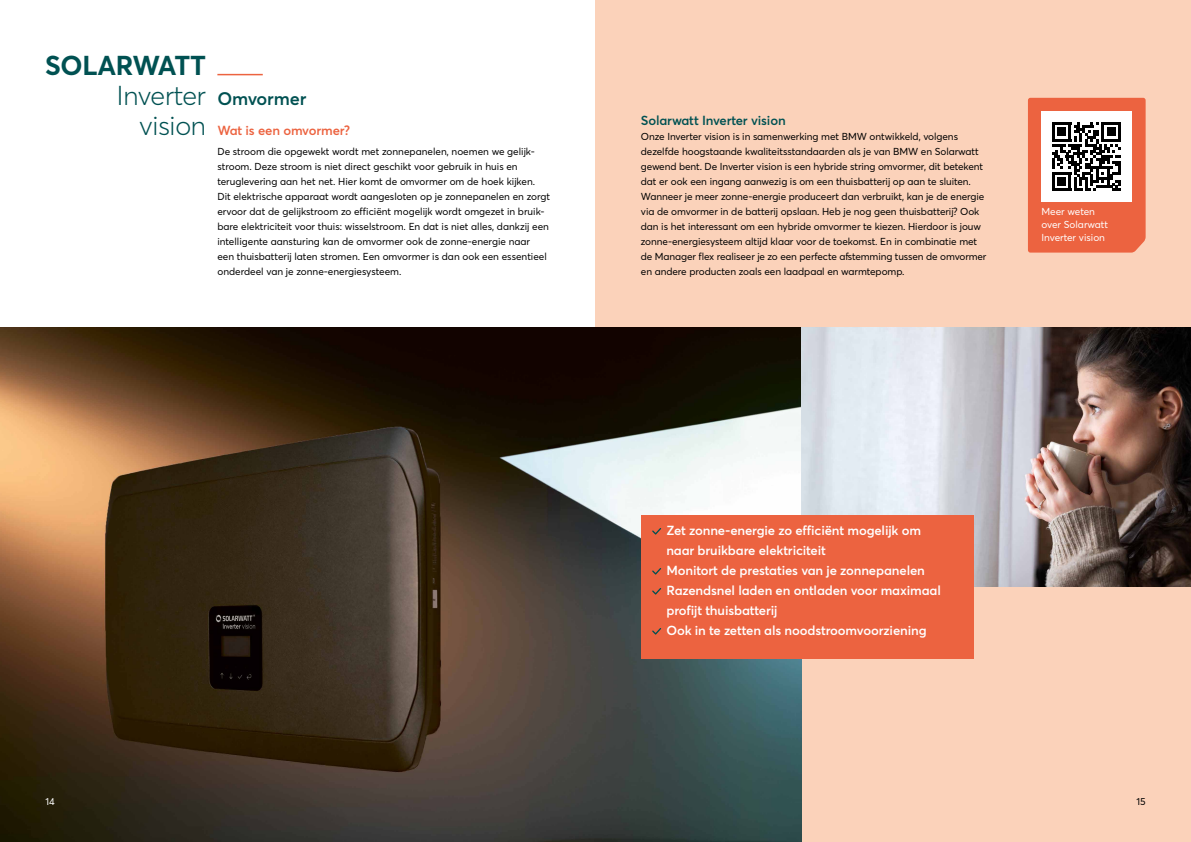
<style>
.page{position:relative;width:1191px;height:842px;background:#fff}
.page>*{position:absolute;margin:0;border:0;box-sizing:border-box;transform-origin:0 0}
.t1{font:300 27px/30px "Averta";letter-spacing:-.01em;color:#005152;text-align:right}
.t2{font:700 27px "Averta";letter-spacing:-.01em;color:#005152}
.t3{font:600 18px "Averta";letter-spacing:-.01em;color:#005152}
.t4{font:600 13px/20px "Averta";letter-spacing:-.01em;color:#fff}
.t5{font:600 13px "Averta";letter-spacing:-.01em;color:#005152}
.t6{font:600 13px "Averta";letter-spacing:-.01em;color:#ec6340}
.t7{font:10px/15px "Averta";letter-spacing:-.005em;color:#000}
.t8{font:10px/13px "Averta";color:#fff}
</style>
<div class="page">
<div style="left:595px;top:0;width:596px;height:842px;background:#fbd2ba"></div>
<img style="left:0;top:327px;width:801px;height:515px">
<img style="left:801px;top:327px;width:390px;height:259px">
<div style="left:641px;top:515px;width:332px;height:144px;background:#ec6340"></div>
<svg style="left:652px;top:528px;width:9px;height:7px"></svg>
<svg style="left:652px;top:568px;width:9px;height:7px"></svg>
<svg style="left:652px;top:588px;width:9px;height:7px"></svg>
<svg style="left:652px;top:628px;width:9px;height:7px"></svg>
<hr style="left:217px;top:74px;width:46px;height:1px;background:#ec6340">
<svg style="left:1028px;top:98px;width:117px;height:155px"></svg>
<hr style="left:1052px;top:188px;width:19px;height:3px;background:#000">
<div style="left:1057px;top:177px;width:8px;height:9px;background:#000"></div>
<h1 class="t2" style="left:45px;top:47px;width:162px">SOLARWATT</h1>
<h1 class="t1" style="left:117px;top:80px;width:91px">Inverter vision</h1>
<h2 class="t3" style="left:217px;top:86px;width:90px">Omvormer</h2>
<h3 class="t6" style="left:217px;top:122px;width:134px">Wat is een omvormer?</h3>
<p class="t7" style="left:217px;top:144px;width:334px">De stroom die opgewekt wordt met zonnepanelen, noemen we gelijk&shy;stroom. Deze stroom is niet direct geschikt voor gebruik in huis en teruglevering aan het net. Hier komt de omvormer om de hoek kijken.<br>Dit elektrische apparaat wordt aangesloten op je zonnepanelen en zorgt ervoor dat de gelijkstroom zo efficiënt mogelijk wordt omgezet in bruik&shy;bare elektriciteit voor thuis: wisselstroom. En dat is niet alles, dankzij een intelligente aansturing kan de omvormer ook de zonne-energie naar<br>een thuisbatterij laten stromen. Een omvormer is dan ook een essentieel onderdeel van je zonne-energiesysteem.</p>
<h3 class="t5" style="left:641px;top:112px;width:146px">Solarwatt Inverter vision</h3>
<p class="t7" style="left:641px;top:129px;width:347px">Onze Inverter vision is in samenwerking met BMW ontwikkeld, volgens dezelfde hoogstaande kwaliteitsstandaarden als je van BMW en Solarwatt gewend bent. De Inverter vision is een hybride string omvormer, dit betekent dat er ook een ingang aanwezig is om een thuisbatterij op aan te sluiten.<br>Wanneer je meer zonne-energie produceert dan verbruikt, kan je de energie via de omvormer in de batterij opslaan. Heb je nog geen thuisbatterij? Ook dan is het interessant om een hybride omvormer te kiezen. Hierdoor is jouw zonne-energiesysteem altijd klaar voor de toekomst. En in combinatie met de Manager flex realiseer je zo een perfecte afstemming tussen de omvormer en andere producten zoals een laadpaal en warmtepomp.</p>
<p class="t8" style="left:1041px;top:205px;width:68px">Meer weten over Solarwatt<br>Inverter vision</p>
<h3 class="t4" style="left:666px;top:520px;width:276px">Zet zonne-energie zo efficiënt mogelijk om naar bruikbare elektriciteit<br>Monitort de prestaties van je zonnepanelen Razendsnel laden en ontladen voor maximaal profijt thuisbatterij<br>Ook in te zetten als noodstroomvoorziening</h3>
<p class="t8" style="left:45px;top:795px;width:11px">14</p>
<p class="t7" style="left:1136px;top:794px;width:11px">15</p>
</div>
